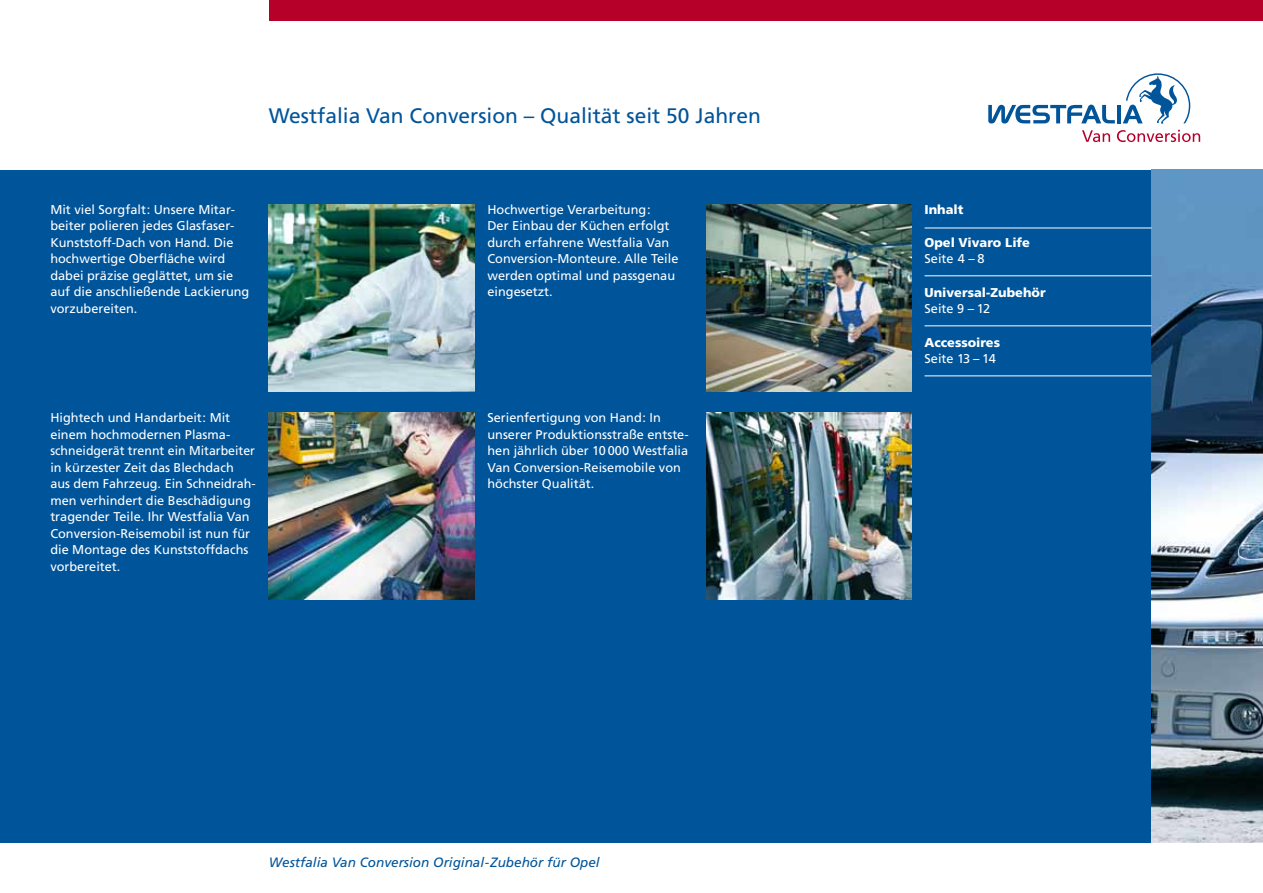
<style>
.page{position:relative;width:1263px;height:893px;background:#fff}
.page>*{position:absolute;margin:0;border:0;box-sizing:border-box;transform-origin:0 0}
.t1{font:21px "Frutiger";color:#00549a}
.t2{font:italic 13.5px "Frutiger";color:#00549a}
.t3{font:12.75px/16.5px "Frutiger";color:#fff}
.t4{font:900 12.75px "Frutiger";color:#fff}
</style>
<div class="page">
<div style="left:269px;top:0;width:993px;height:21px;background:#b6002a"></div>
<div style="left:0;top:170px;width:1152px;height:672px;background:#00549a"></div>
<img style="left:1152px;top:170px;width:110px;height:672px">
<hr style="left:1117px;top:105px;width:4px;height:18px;background:#00549a">
<svg style="left:988px;top:105px;width:127px;height:19px"></svg>
<svg style="left:1082px;top:130px;width:28px;height:12px"></svg>
<svg style="left:1117px;top:130px;width:83px;height:12px"></svg>
<svg style="left:1123px;top:73px;width:67px;height:51px"></svg>
<img style="left:269px;top:204px;width:206px;height:187px">
<img style="left:706px;top:204px;width:206px;height:187px">
<img style="left:706px;top:412px;width:206px;height:187px">
<img style="left:269px;top:412px;width:206px;height:187px">
<hr style="left:925px;top:227px;width:227px;height:1px;background:#fff">
<hr style="left:925px;top:275px;width:227px;height:1px;background:#fff">
<hr style="left:925px;top:325px;width:227px;height:1px;background:#fff">
<hr style="left:925px;top:375px;width:227px;height:1px;background:#fff">
<h1 class="t1" style="left:269px;top:108px;width:493px">Westfalia Van Conversion – Qualität seit 50 Jahren</h1>
<p class="t3" style="left:50px;top:202px;width:201px">Mit viel Sorgfalt: Unsere Mitar&shy;beiter polieren jedes Glasfaser-<br>Kunststoff-Dach von Hand. Die hochwertige Oberfläche wird dabei präzise geglättet, um sie auf die anschließende Lackierung vorzubereiten.</p>
<p class="t3" style="left:487px;top:202px;width:193px">Hochwertige Verarbeitung:<br>Der Einbau der Küchen erfolgt durch erfahrene Westfalia Van<br>Conversion-Monteure. Alle Teile werden optimal und passgenau eingesetzt.</p>
<p class="t4" style="left:925px;top:204px;width:40px">Inhalt</p>
<p class="t4" style="left:925px;top:237px;width:107px">Opel Vivaro Life</p>
<p class="t3" style="left:925px;top:251px;width:61px">Seite 4 – 8</p>
<p class="t4" style="left:925px;top:287px;width:123px">Universal-Zubehör</p>
<p class="t3" style="left:925px;top:301px;width:67px">Seite 9 – 12</p>
<p class="t4" style="left:925px;top:337px;width:77px">Accessoires</p>
<p class="t3" style="left:925px;top:351px;width:73px">Seite 13 – 14</p>
<p class="t3" style="left:50px;top:410px;width:207px">Hightech und Handarbeit: Mit einem hochmodernen Plasma&shy;schneidgerät trennt ein Mitarbeiter in kürzester Zeit das Blechdach aus dem Fahrzeug. Ein Schneidrah&shy;men verhindert die Beschädigung tragender Teile. Ihr Westfalia Van<br>Conversion-Reisemobil ist nun für die Montage des Kunststoffdachs vorbereitet.</p>
<p class="t3" style="left:487px;top:410px;width:203px">Serienfertigung von Hand: In unserer Produktionsstraße entste&shy;hen jährlich über 10 000 Westfalia<br>Van Conversion-Reisemobile von höchster Qualität.</p>
<p class="t2" style="left:269px;top:856px;width:332px">Westfalia Van Conversion Original-Zubehör für Opel</p>
</div>
